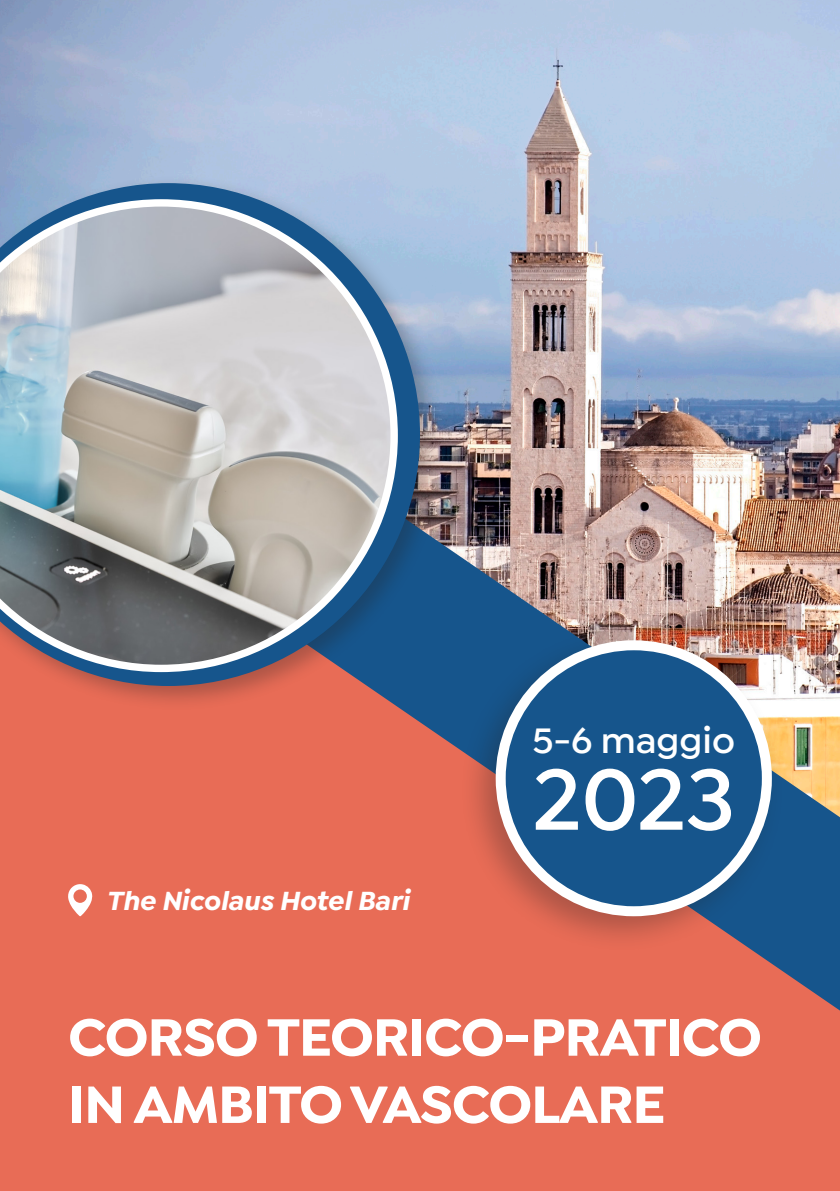
<style>
.page{position:relative;width:840px;height:1191px;background:#fff}
.page>*{position:absolute;margin:0;border:0;box-sizing:border-box;transform-origin:0 0}
.t1{font:600 91px "Isidora Sans";color:#fff}
.t2{font:700 56px "Isidora Sans";letter-spacing:-.02em;color:#fff}
.t3{font:600 37.2px "Isidora Sans";color:#fff}
.t4{font:italic 700 28px "Isidora Sans";color:#fff}
</style>
<div class="page">
<img style="left:0;top:0;width:839px;height:412px">
<div style="left:0;top:711px;width:839px;height:480px;background:#e86c56"></div>
<img style="left:249px;top:412px;width:590px;height:598px">
<div style="left:0;top:175px;width:445px;height:536px;background:#231f20;opacity:.3"></div>
<svg style="left:0;top:183px;width:420px;height:503px;background:#687c9d"></svg>
<svg style="left:0;top:199px;width:397px;height:473px;background:#a3aab1"></svg>
<div style="left:458px;top:627px;width:326px;height:326px;background:#231f20;opacity:.3"></div>
<div style="left:500px;top:645px;width:266px;height:266px;background:#16558c;border-radius:50%"></div>
<div style="left:495px;top:640px;width:276px;height:276px;border:10px solid #fff;border-radius:50%"></div>
<svg style="left:67px;top:884px;width:25px;height:32px"></svg>
<p class="t4" style="left:106px;top:883px;width:304px">The Nicolaus Hotel Bari</p>
<p class="t3" style="left:532px;top:718px;width:204px">5-6 maggio</p>
<p class="t1" style="left:532px;top:746px;width:204px">2023</p>
<p class="t2" style="left:68px;top:1002px;width:695px">CORSO TEORICO-PRATICO</p>
<p class="t2" style="left:68px;top:1069px;width:598px">IN AMBITO VASCOLARE</p>
</div>
